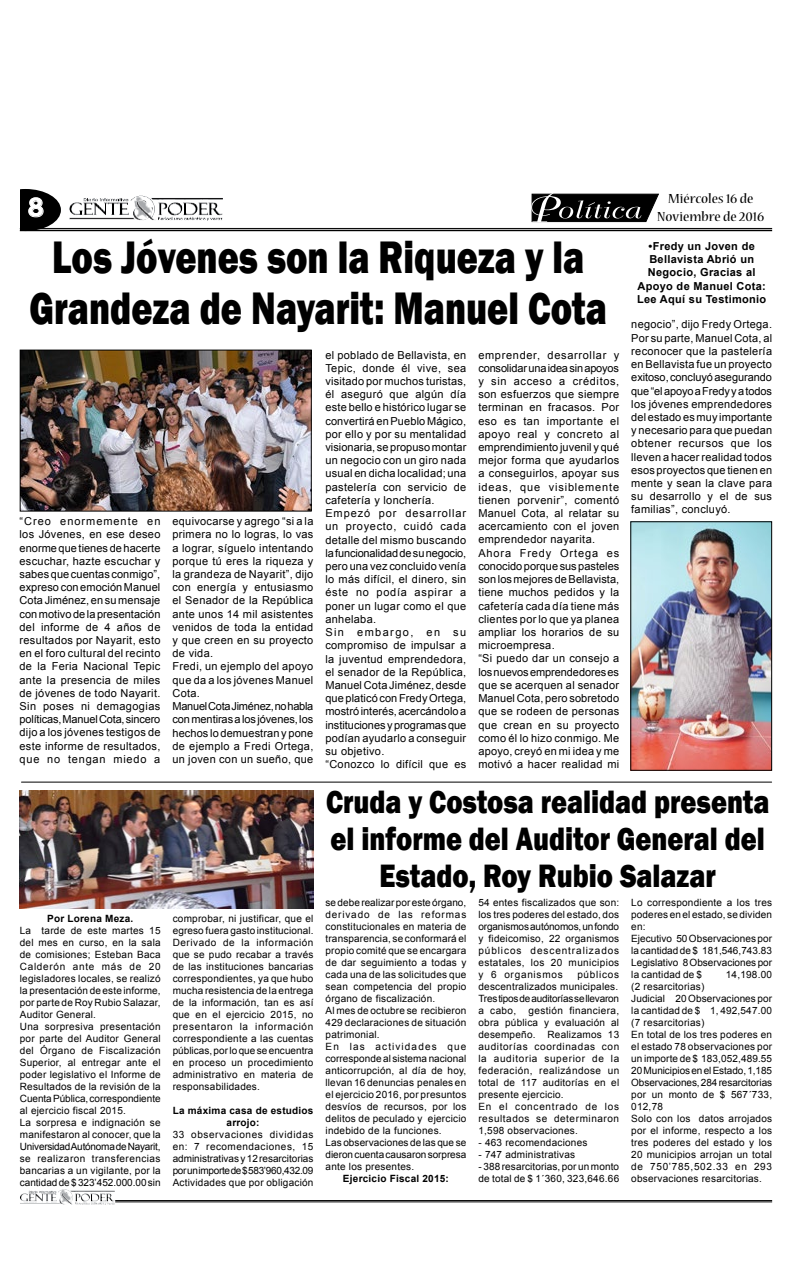
<style>
.page{position:relative;width:792px;height:1276px;background:#fff}
.page>*{position:absolute;margin:0;border:0;box-sizing:border-box;transform-origin:0 0}
.t1{font:800 46.9px/51px "Franklin Gothic";color:#000;text-align:center;scale:.77 1}
.t2{font:800 33.3px/37px "Franklin Gothic";color:#000;text-align:center;scale:.82 1}
.t3{font:700 25.2px "Century Gothic";color:#fff;scale:1.14 1}
.t4{font:condensed 14.6px "Nueva Std";color:#000;scale:1.32 1}
.t5{font:11px/13.2px "Arial";letter-spacing:.03em;color:#000}
.t6{font:700 11px/13.2px "Arial";letter-spacing:.03em;color:#000;text-align:center}
.t7{font:10px/12px "Arial";letter-spacing:.025em;color:#000}
.t8{font:10px/12px "Arial";letter-spacing:.005em;color:#000}
.t9{font:700 10px/12px "Arial";letter-spacing:.025em;color:#000;text-align:center}
</style>
<div class="page">
<hr style="left:115px;top:1200px;width:657px;height:1px;background:#000">
<hr style="left:115px;top:1201px;width:657px;height:1px;background:#000">
<img style="left:130px;top:196px;width:24px;height:20px">
<svg style="left:20px;top:189px;width:41px;height:41px;background:#383838"></svg>
<hr style="left:20px;top:228px;width:752px;height:1px;background:#000">
<hr style="left:20px;top:230px;width:752px;height:1px;background:#000">
<img style="left:58px;top:1189px;width:14px;height:13px">
<img style="left:22px;top:352px;width:288px;height:157px">
<div style="left:20px;top:350px;width:292px;height:161px;border:1px solid #000"></div>
<svg style="left:531px;top:193px;width:235px;height:39px"></svg>
<hr style="left:21px;top:781px;width:751px;height:1px;background:#000">
<img style="left:632px;top:523px;width:138px;height:246px">
<div style="left:630px;top:521px;width:142px;height:250px;border:1px solid #000"></div>
<img style="left:20px;top:790px;width:294px;height:118px">
<h3 class="t3" style="left:28px;top:188px;width:16px">8</h3>
<h1 class="t1" style="left:30px;top:232px;width:752px">Los Jóvenes son la Riqueza y la<br>Grandeza de Nayarit: Manuel Cota</h1>
<p class="t5" style="left:20px;top:514px;width:142px;text-align:justify">“Creo enormemente en los Jóvenes, en ese deseo enorme que tienes de hacerte escuchar, hazte escuchar y sabes que cuentas conmigo”, expreso con emoción Manuel Cota Jiménez, en su mensaje con motivo de la presentación del informe de 4 años de resultados por Nayarit, esto en el foro cultural del recinto de la Feria Nacional Tepic ante la presencia de miles de jóvenes de todo Nayarit.<br>Sin poses ni demagogias políticas, Manuel Cota, sincero dijo a los jóvenes testigos de este informe de resultados, que no tengan miedo a</p>
<p class="t5" style="left:172px;top:514px;width:142px">equivocarse y agrego “si a la primera no lo logras, lo vas a lograr, síguelo intentando porque tú eres la riqueza y la grandeza de Nayarit”, dijo con energía y entusiasmo el Senador de la República ante unos 14 mil asistentes venidos de toda la entidad y que creen en su proyecto de vida.<br>Fredi, un ejemplo del apoyo que da a los jóvenes Manuel<br>Cota.<br>Manuel Cota Jiménez, no habla con mentiras a los jóvenes, los hechos lo demuestran y pone de ejemplo a Fredi Ortega, un joven con un sueño, que</p>
<p class="t5" style="left:325px;top:348px;width:142px">el poblado de Bellavista, en<br>Tepic, donde él vive, sea visitado por muchos turistas, él aseguró que algún día este bello e histórico lugar se convertirá en Pueblo Mágico, por ello y por su mentalidad visionaria, se propuso montar un negocio con un giro nada usual en dicha localidad; una pastelería con servicio de cafetería y lonchería.<br>Empezó por desarrollar un proyecto, cuidó cada detalle del mismo buscando la funcionalidad de su negocio, pero una vez concluido venía lo más difícil, el dinero, sin éste no podía aspirar a poner un lugar como el que anhelaba.<br>Sin embargo, en su compromiso de impulsar a la juventud emprendedora, el senador de la República,<br>Manuel Cota Jiménez, desde que platicó con Fredy Ortega, mostró interés, acercándolo a instituciones y programas que podían ayudarlo a conseguir su objetivo.<br>“Conozco lo difícil que es</p>
<p class="t5" style="left:478px;top:348px;width:142px">emprender, desarrollar y consolidar una idea sin apoyos y sin acceso a créditos, son esfuerzos que siempre terminan en fracasos. Por eso es tan importante el apoyo real y concreto al emprendimiento juvenil y qué mejor forma que ayudarlos a conseguirlos, apoyar sus ideas, que visiblemente tienen porvenir”, comentó<br>Manuel Cota, al relatar su acercamiento con el joven emprendedor nayarita.<br>Ahora Fredy Ortega es conocido porque sus pasteles son los mejores de Bellavista, tiene muchos pedidos y la cafetería cada día tiene más clientes por lo que ya planea ampliar los horarios de su microempresa.<br>“Si puedo dar un consejo a los nuevos emprendedores es que se acerquen al senador<br>Manuel Cota, pero sobretodo que se rodeen de personas que crean en su proyecto como él lo hizo conmigo. Me apoyo, creyó en mi idea y me motivó a hacer realidad mi</p>
<h3 class="t4" style="left:668px;top:192px;width:66px">Miércoles 16 de</h3>
<h3 class="t4" style="left:657px;top:210px;width:83px">Noviembre de 2016</h3>
<p class="t6" style="left:637px;top:239px;width:131px">•Fredy un Joven de<br>Bellavista Abrió un<br>Negocio, Gracias al<br>Apoyo de Manuel Cota:<br>Lee Aquí su Testimonio</p>
<p class="t5" style="left:631px;top:318px;width:142px;text-align:justify">negocio”, dijo Fredy Ortega.<br>Por su parte, Manuel Cota, al reconocer que la pastelería en Bellavista fue un proyecto exitoso, concluyó asegurando que “el apoyo a Fredy y a todos los jóvenes emprendedores del estado es muy importante y necesario para que puedan obtener recursos que los lleven a hacer realidad todos esos proyectos que tienen en mente y sean la clave para su desarrollo y el de sus familias”, concluyó.</p>
<p class="t9" style="left:47px;top:912px;width:88px">Por Lorena Meza.</p>
<p class="t7" style="left:20px;top:924px;width:142px">La tarde de este martes 15 del mes en curso, en la sala de comisiones; Esteban Baca<br>Calderón ante más de 20 legisladores locales, se realizó la presentación de este informe, por parte de Roy Rubio Salazar,<br>Auditor General.<br>Una sorpresiva presentación por parte del Auditor General del Órgano de Fiscalización<br>Superior, al entregar ante el poder legislativo el Informe de<br>Resultados de la revisión de la<br>Cuenta Pública, correspondiente al ejercicio fiscal 2015.<br>La sorpresa e indignación se manifestaron al conocer, que la<br>Universidad Autónoma de Nayarit, se realizaron transferencias bancarias a un vigilante, por la cantidad de $ 323’452.000.00 sin</p>
<p class="t7" style="left:173px;top:912px;width:142px;text-align:justify">comprobar, ni justificar, que el egreso fuera gasto institucional.<br>Derivado de la información que se pudo recabar a través de las instituciones bancarias correspondientes, ya que hubo mucha resistencia de la entrega de la información, tan es así que en el ejercicio 2015, no presentaron la información correspondiente a las cuentas públicas, por lo que se encuentra en proceso un procedimiento administrativo en materia de responsabilidades.</p>
<p class="t9" style="left:173px;top:1104px;width:142px">La máxima casa de estudios arrojo:</p>
<p class="t7" style="left:173px;top:1128px;width:142px;text-align:justify">33 observaciones divididas en: 7 recomendaciones, 15 administrativas y 12 resarcitorias por un importe de $ 583’960,432.09<br>Actividades que por obligación</p>
<h2 class="t2" style="left:326px;top:783px;width:542px">Cruda y Costosa realidad presenta el informe del Auditor General del<br>Estado, Roy Rubio Salazar</h2>
<p class="t7" style="left:326px;top:896px;width:142px">se debe realizar por este órgano, derivado de las reformas constitucionales en materia de transparencia, se conformará el propio comité que se encargara de dar seguimiento a todas y cada una de las solicitudes que sean competencia del propio órgano de fiscalización.<br>Al mes de octubre se recibieron<br>429 declaraciones de situación patrimonial.<br>En las actividades que corresponde al sistema nacional anticorrupción, al día de hoy, llevan 16 denuncias penales en el ejercicio 2016, por presuntos desvíos de recursos, por los delitos de peculado y ejercicio indebido de la funciones.<br>Las observaciones de las que se dieron cuenta causaron sorpresa ante los presentes.</p>
<p class="t9" style="left:343px;top:1172px;width:107px">Ejercicio Fiscal 2015:</p>
<p class="t7" style="left:478px;top:896px;width:142px;text-align:justify">54 entes fiscalizados que son: los tres poderes del estado, dos organismos autónomos, un fondo y fideicomiso, 22 organismos públicos descentralizados estatales, los 20 municipios y 6 organismos</p>
<p class="t7" style="left:478px;top:968px;width:142px;text-indent:99px">públicos descentralizados municipales.<br>Tres tipos de auditorías se llevaron a cabo, gestión financiera, obra pública y evaluación al desempeño. Realizamos 13 auditorías coordinadas con la auditoria superior de la federación, realizándose un total de 117 auditorías en el presente ejercicio.<br>En el concentrado de los resultados se determinaron<br>1,598 observaciones.</p>
<p class="t7" style="left:478px;top:1136px;width:111px">- 463 recomendaciones</p>
<p class="t7" style="left:478px;top:1148px;width:98px">- 747 administrativas</p>
<p class="t7" style="left:478px;top:1160px;width:142px">- 388 resarcitorias, por un monto de total de $ 1´360, 323,646.66</p>
<p class="t8" style="left:631px;top:896px;width:142px">Lo correspondiente a los tres poderes en el estado, se dividen en:<br>Ejecutivo 50 Observaciones por la cantidad de $ 181,546,743.83<br>Legislativo 8 Observaciones por la cantidad de $</p>
<p class="t7" style="left:726px;top:968px;width:48px">14,198.00</p>
<p class="t7" style="left:631px;top:980px;width:142px">(2 resarcitorias)<br>Judicial 20 Observaciones por la cantidad de $ 1, 492,547.00 (7 resarcitorias)<br>En total de los tres poderes en el estado 78 observaciones por un importe de $ 183,052,489.55<br>20 Municipios en el Estado, 1,185<br>Observaciones, 284 resarcitorias por un monto de $ 567´733,<br>012,78<br>Solo con los datos arrojados por el informe, respecto a los tres poderes del estado y los<br>20 municipios arrojan un total de 750’785,502.33 en 293 observaciones resarcitorias.</p>
</div>
